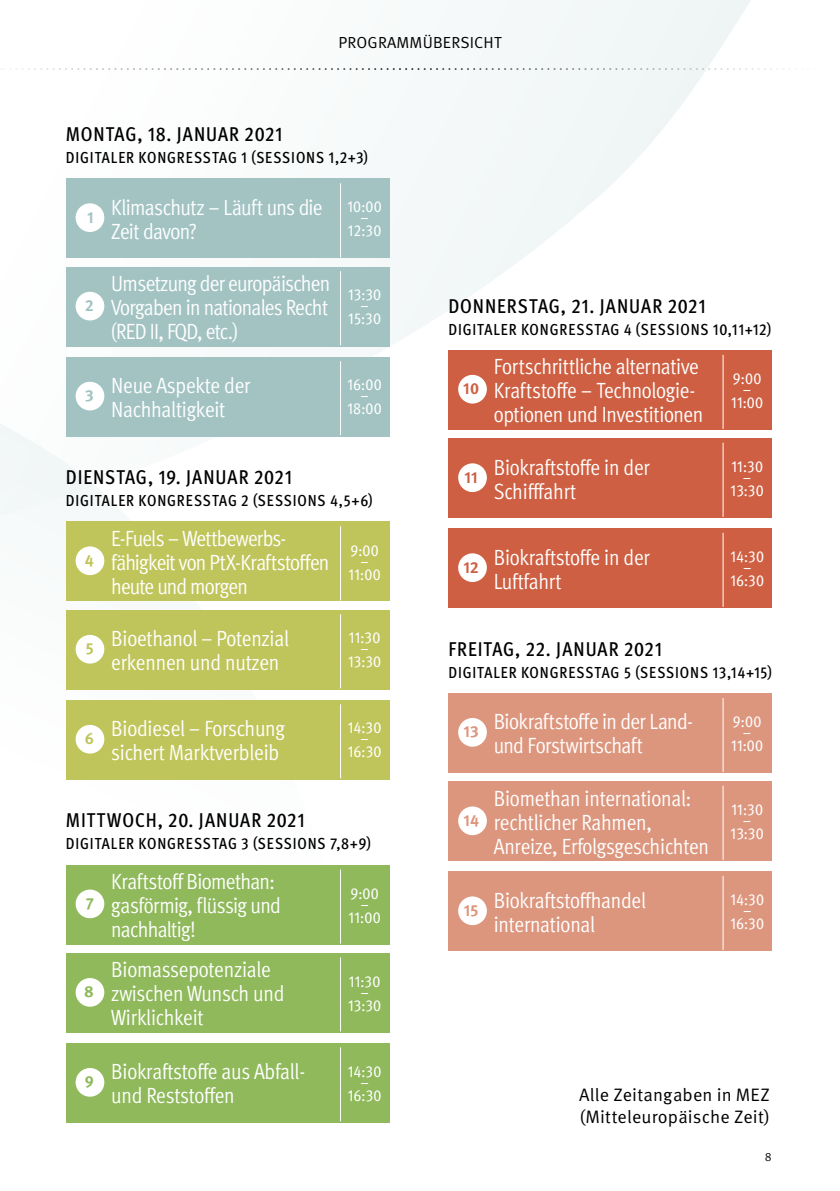
<style>
.page{position:relative;width:840px;height:1191px;background:#fff}
.page>*{position:absolute;margin:0;border:0;box-sizing:border-box;transform-origin:0 0}
.t1{font:22px/24px "Meta OT Cond Norm";letter-spacing:-.015em;color:#fff}
.t2{font:22px/24px "Meta OT Cond Norm";letter-spacing:-.035em;color:#fff}
.t3{font:500 condensed 20px "Meta OT";letter-spacing:.045em;color:#000}
.t4{font:18px/21.6px "Meta OT Norm";letter-spacing:.005em;color:#000}
.t5{font:500 condensed 16px "Meta OT";letter-spacing:.055em;color:#000}
.t6{font:condensed 16px/12px "Meta OT";letter-spacing:.01em;color:#fff;text-align:center}
.t7{font:16px "Meta OT Norm";letter-spacing:.01em;color:#000}
.t8{font:700 16px "Meta OT";color:#ce5f42}
.t9{font:700 16px "Meta OT";color:#dd967e}
.t10{font:700 16px "Meta OT";color:#a3c3c3}
.t11{font:700 16px "Meta OT";color:#c0c55b}
.t12{font:700 16px "Meta OT";color:#8fb95b}
.t13{font:12px "Meta OT Norm";color:#000}
</style>
<div class="page">
<svg style="left:347px;top:0;width:404px;height:524px"></svg>
<svg style="left:0;top:424px;width:372px;height:521px"></svg>
<svg style="left:10px;top:68px;width:780px;height:2px"></svg>
<div style="left:66px;top:267px;width:323px;height:80px;background:#a3c3c3"></div>
<div style="left:66px;top:357px;width:323px;height:80px;background:#a3c3c3"></div>
<div style="left:66px;top:178px;width:323px;height:80px;background:#a3c3c3"></div>
<div style="left:76px;top:292px;width:28px;height:28px;background:#fff;border-radius:50%"></div>
<div style="left:76px;top:382px;width:28px;height:28px;background:#fff;border-radius:50%"></div>
<div style="left:76px;top:203px;width:28px;height:29px;background:#fff;border-radius:50%"></div>
<hr style="left:340px;top:183px;width:1px;height:74px;background:#fff">
<hr style="left:340px;top:271px;width:1px;height:74px;background:#fff">
<hr style="left:340px;top:361px;width:1px;height:74px;background:#fff">
<div style="left:66px;top:610px;width:323px;height:80px;background:#c0c55b"></div>
<div style="left:66px;top:700px;width:323px;height:80px;background:#c0c55b"></div>
<div style="left:66px;top:521px;width:323px;height:80px;background:#c0c55b"></div>
<div style="left:76px;top:635px;width:28px;height:28px;background:#fff;border-radius:50%"></div>
<div style="left:76px;top:725px;width:28px;height:28px;background:#fff;border-radius:50%"></div>
<div style="left:76px;top:546px;width:28px;height:29px;background:#fff;border-radius:50%"></div>
<hr style="left:340px;top:526px;width:1px;height:74px;background:#fff">
<hr style="left:340px;top:614px;width:1px;height:74px;background:#fff">
<hr style="left:340px;top:704px;width:1px;height:74px;background:#fff">
<div style="left:66px;top:953px;width:323px;height:80px;background:#8fb95b"></div>
<div style="left:66px;top:1043px;width:323px;height:80px;background:#8fb95b"></div>
<div style="left:66px;top:864px;width:323px;height:80px;background:#8fb95b"></div>
<div style="left:76px;top:978px;width:28px;height:28px;background:#fff;border-radius:50%"></div>
<div style="left:76px;top:1068px;width:28px;height:28px;background:#fff;border-radius:50%"></div>
<div style="left:76px;top:889px;width:28px;height:29px;background:#fff;border-radius:50%"></div>
<hr style="left:340px;top:869px;width:1px;height:74px;background:#fff">
<hr style="left:340px;top:957px;width:1px;height:74px;background:#fff">
<hr style="left:340px;top:1047px;width:1px;height:74px;background:#fff">
<div style="left:448px;top:438px;width:323px;height:80px;background:#ce5f42"></div>
<div style="left:448px;top:528px;width:323px;height:80px;background:#ce5f42"></div>
<div style="left:448px;top:350px;width:323px;height:80px;background:#ce5f42"></div>
<div style="left:458px;top:463px;width:28px;height:29px;background:#fff;border-radius:50%"></div>
<div style="left:458px;top:553px;width:28px;height:29px;background:#fff;border-radius:50%"></div>
<div style="left:458px;top:375px;width:28px;height:28px;background:#fff;border-radius:50%"></div>
<hr style="left:722px;top:355px;width:1px;height:74px;background:#fff">
<hr style="left:722px;top:443px;width:1px;height:74px;background:#fff">
<hr style="left:722px;top:533px;width:1px;height:74px;background:#fff">
<div style="left:448px;top:781px;width:323px;height:80px;background:#dd967e"></div>
<div style="left:448px;top:871px;width:323px;height:80px;background:#dd967e"></div>
<div style="left:448px;top:693px;width:323px;height:80px;background:#dd967e"></div>
<div style="left:458px;top:806px;width:28px;height:29px;background:#fff;border-radius:50%"></div>
<div style="left:458px;top:896px;width:28px;height:29px;background:#fff;border-radius:50%"></div>
<div style="left:458px;top:718px;width:28px;height:28px;background:#fff;border-radius:50%"></div>
<hr style="left:722px;top:698px;width:1px;height:74px;background:#fff">
<hr style="left:722px;top:786px;width:1px;height:74px;background:#fff">
<hr style="left:722px;top:876px;width:1px;height:74px;background:#fff">
<p class="t3" style="left:66px;top:121px;width:218px">MONTAG, 18. JANUAR 2021</p>
<p class="t7" style="left:338px;top:32px;width:164px">PROGRAMMÜBERSICHT</p>
<p class="t5" style="left:66px;top:147px;width:303px">DIGITALER KONGRESSTAG 1 (SESSIONS 1,2+3)</p>
<p class="t1" style="left:111px;top:195px;width:213px">Klimaschutz – Läuft uns die<br>Zeit davon?</p>
<p class="t10" style="left:87px;top:207px;width:8px">1</p>
<p class="t6" style="left:347px;top:200px;width:36px">10:00 –<br>12:30</p>
<p class="t10" style="left:85px;top:295px;width:11px">2</p>
<p class="t10" style="left:85px;top:385px;width:10px">3</p>
<p class="t1" style="left:111px;top:271px;width:220px;text-align:justify">Umsetzung der europäischen Vorgaben in nationales Recht (RED II, FQD, etc.)</p>
<p class="t1" style="left:111px;top:373px;width:141px">Neue Aspekte der<br>Nachhaltigkeit</p>
<p class="t6" style="left:348px;top:288px;width:35px">13:30 –<br>15:30</p>
<p class="t6" style="left:347px;top:378px;width:36px">16:00 –<br>18:00</p>
<p class="t3" style="left:66px;top:464px;width:228px">DIENSTAG, 19. JANUAR 2021</p>
<p class="t5" style="left:66px;top:490px;width:308px">DIGITALER KONGRESSTAG 2 (SESSIONS 4,5+6)</p>
<p class="t2" style="left:111px;top:526px;width:219px">E-Fuels – Wettbewerbs&shy;fähigkeit von PtX-Kraftstoffen heute und morgen</p>
<p class="t11" style="left:85px;top:550px;width:11px">4</p>
<p class="t6" style="left:348px;top:543px;width:34px">9:00 –<br>11:00</p>
<p class="t11" style="left:86px;top:638px;width:9px">5</p>
<p class="t1" style="left:111px;top:626px;width:179px">Bioethanol – Potenzial erkennen und nutzen</p>
<p class="t11" style="left:85px;top:728px;width:11px">6</p>
<p class="t1" style="left:111px;top:716px;width:175px">Biodiesel – Forschung sichert Marktverbleib</p>
<p class="t3" style="left:66px;top:807px;width:240px">MITTWOCH, 20. JANUAR 2021</p>
<p class="t6" style="left:348px;top:631px;width:35px">11:30 –<br>13:30</p>
<p class="t6" style="left:347px;top:721px;width:35px">14:30 –<br>16:30</p>
<p class="t5" style="left:66px;top:833px;width:306px">DIGITALER KONGRESSTAG 3 (SESSIONS 7,8+9)</p>
<p class="t1" style="left:111px;top:869px;width:171px">Kraftstoff Biomethan: gasförmig, flüssig und nachhaltig!</p>
<p class="t12" style="left:86px;top:893px;width:10px">7</p>
<p class="t6" style="left:348px;top:886px;width:34px">9:00 –<br>11:00</p>
<p class="t12" style="left:84px;top:981px;width:11px">8</p>
<p class="t12" style="left:85px;top:1071px;width:11px">9</p>
<p class="t1" style="left:111px;top:957px;width:175px">Biomassepotenziale zwischen Wunsch und<br>Wirklichkeit</p>
<p class="t1" style="left:111px;top:1059px;width:195px">Biokraftstoffe aus Abfall&shy;und Reststoffen</p>
<p class="t6" style="left:348px;top:974px;width:35px">11:30 –<br>13:30</p>
<p class="t6" style="left:347px;top:1064px;width:35px">14:30 –<br>16:30</p>
<p class="t3" style="left:448px;top:293px;width:259px">DONNERSTAG, 21. JANUAR 2021</p>
<p class="t5" style="left:448px;top:319px;width:324px">DIGITALER KONGRESSTAG 4 (SESSIONS 10,11+12)</p>
<p class="t1" style="left:493px;top:354px;width:211px">Fortschrittliche alternative<br>Kraftstoffe – Technologie&shy;optionen und Investitionen</p>
<p class="t8" style="left:463px;top:378px;width:17px">10</p>
<p class="t6" style="left:730px;top:372px;width:34px">9:00 –<br>11:00</p>
<p class="t8" style="left:464px;top:467px;width:15px">11</p>
<p class="t1" style="left:493px;top:455px;width:157px">Biokraftstoffe in der<br>Schifffahrt</p>
<p class="t8" style="left:463px;top:557px;width:17px">12</p>
<p class="t1" style="left:493px;top:544px;width:157px">Biokraftstoffe in der<br>Luftfahrt</p>
<p class="t3" style="left:448px;top:636px;width:215px">FREITAG, 22. JANUAR 2021</p>
<p class="t6" style="left:730px;top:459px;width:35px">11:30 –<br>13:30</p>
<p class="t6" style="left:730px;top:549px;width:35px">14:30 –<br>16:30</p>
<p class="t5" style="left:448px;top:662px;width:325px">DIGITALER KONGRESSTAG 5 (SESSIONS 13,14+15)</p>
<p class="t1" style="left:493px;top:709px;width:201px">Biokraftstoffe in der Land&shy;und Forstwirtschaft</p>
<p class="t9" style="left:463px;top:721px;width:17px">13</p>
<p class="t6" style="left:730px;top:715px;width:34px">9:00 –<br>11:00</p>
<p class="t9" style="left:463px;top:810px;width:17px">14</p>
<p class="t9" style="left:463px;top:900px;width:16px">15</p>
<p class="t1" style="left:493px;top:786px;width:217px">Biomethan international: rechtlicher Rahmen,<br>Anreize, Erfolgsgeschichten</p>
<p class="t1" style="left:493px;top:887px;width:154px">Biokraftstoffhandel international</p>
<p class="t6" style="left:730px;top:802px;width:35px">11:30 –<br>13:30</p>
<p class="t6" style="left:730px;top:892px;width:35px">14:30 –<br>16:30</p>
<p class="t4" style="left:579px;top:1084px;width:192px">Alle Zeitangaben in MEZ (Mitteleuropäische Zeit)</p>
<p class="t13" style="left:764px;top:1150px;width:8px">8</p>
</div>
